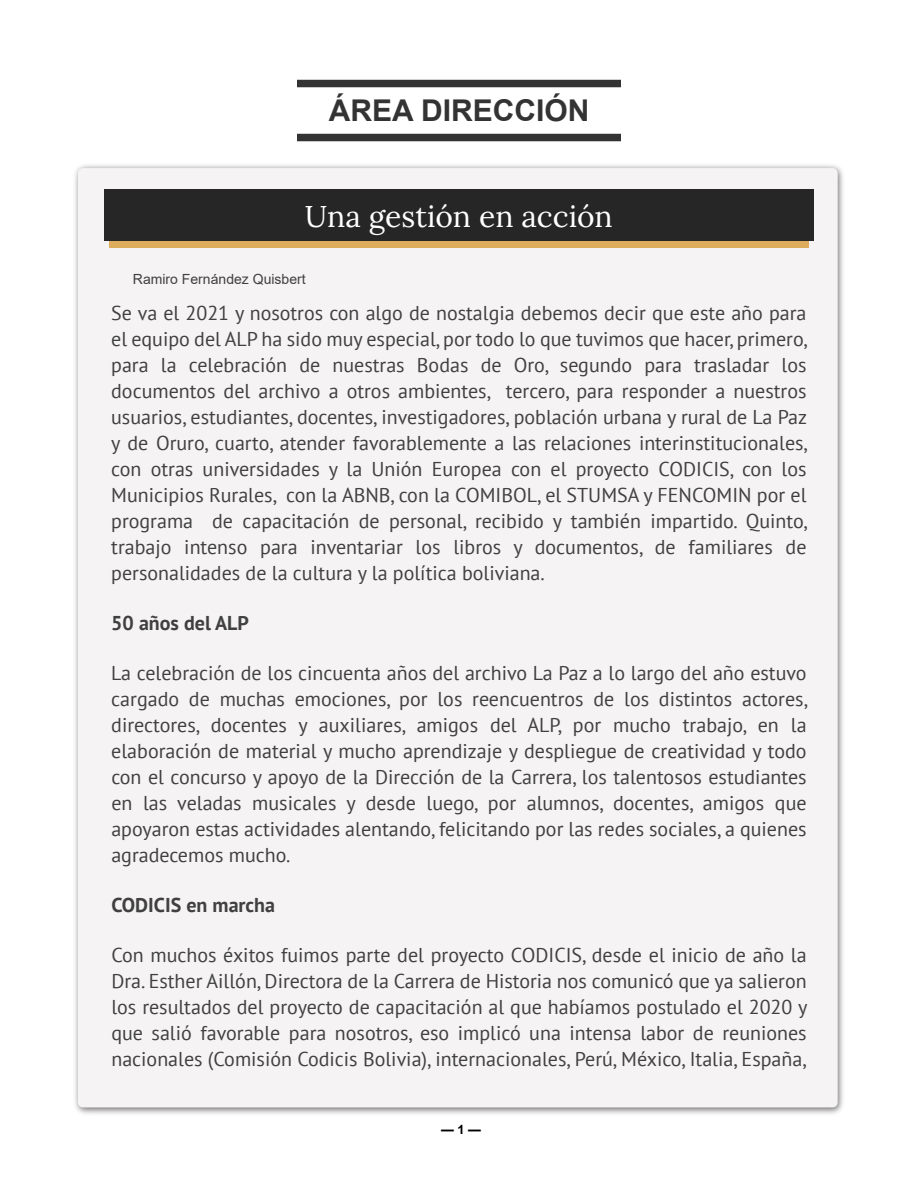
<style>
.page{position:relative;width:918px;height:1188px;background:#fff}
.page>*{position:absolute;margin:0;border:0;box-sizing:border-box;transform-origin:0 0}
.t1{font:30px "Lora";color:#fff}
.t2{font:700 30px "Arial";color:#333}
.t3{font:20px/26px "PT Sans";color:#404040;text-align:justify}
.t4{font:700 20px "PT Sans";color:#404040}
.t5{font:14px "Arial";color:#404040}
.t6{font:700 12.8px "Arial";color:#000}
</style>
<div class="page">
<img style="left:75px;top:165px;width:768px;height:949px">
<div style="left:78px;top:168px;width:760px;height:939px;background:#f5f3f4"></div>
<div style="left:104px;top:189px;width:710px;height:52px;background:#262626"></div>
<div style="left:109px;top:241px;width:700px;height:7px;background:#deac5d"></div>
<div style="left:297px;top:80px;width:324px;height:7px;background:#333"></div>
<div style="left:297px;top:134px;width:324px;height:7px;background:#333"></div>
<h1 class="t2" style="left:329px;top:100px;width:262px">ÁREA DIRECCIÓN</h1>
<h1 class="t1" style="left:305px;top:196px;width:310px">Una gestión en acción</h1>
<p class="t5" style="left:133px;top:274px;width:174px">Ramiro Fernández Quisbert</p>
<p class="t3" style="left:111px;top:300px;width:698px">Se va el 2021 y nosotros con algo de nostalgia debemos decir que este año para el equipo del ALP ha sido muy especial, por todo lo que tuvimos que hacer, primero, para la celebración de nuestras Bodas de Oro, segundo para trasladar los documentos del archivo a otros ambientes, tercero, para responder a nuestros usuarios, estudiantes, docentes, investigadores, población urbana y rural de La Paz y de Oruro, cuarto, atender favorablemente a las relaciones interinstitucionales, con otras universidades y la Unión Europea con el proyecto CODICIS, con los Municipios Rurales, con la ABNB, con la COMIBOL, el STUMSA y FENCOMIN por el programa de capacitación de personal, recibido y también impartido. Quinto, trabajo intenso para inventariar los libros y documentos, de familiares de personalidades de la cultura y la política boliviana.</p>
<p class="t4" style="left:111px;top:610px;width:139px">50 años del ALP</p>
<p class="t3" style="left:111px;top:660px;width:698px">La celebración de los cincuenta años del archivo La Paz a lo largo del año estuvo cargado de muchas emociones, por los reencuentros de los distintos actores, directores, docentes y auxiliares, amigos del ALP, por mucho trabajo, en la elaboración de material y mucho aprendizaje y despliegue de creatividad y todo con el concurso y apoyo de la Dirección de la Carrera, los talentosos estudiantes en las veladas musicales y desde luego, por alumnos, docentes, amigos que apoyaron estas actividades alentando, felicitando por las redes sociales, a quienes agradecemos mucho.</p>
<p class="t4" style="left:111px;top:892px;width:165px">CODICIS en marcha</p>
<p class="t3" style="left:111px;top:942px;width:698px">Con muchos éxitos fuimos parte del proyecto CODICIS, desde el inicio de año la Dra. Esther Aillón, Directora de la Carrera de Historia nos comunicó que ya salieron los resultados del proyecto de capacitación al que habíamos postulado el 2020 y que salió favorable para nosotros, eso implicó una intensa labor de reuniones nacionales (Comisión Codicis Bolivia), internacionales, Perú, México, Italia, España,</p>
<p class="t6" style="left:441px;top:1125px;width:41px">—1—</p>
</div>
